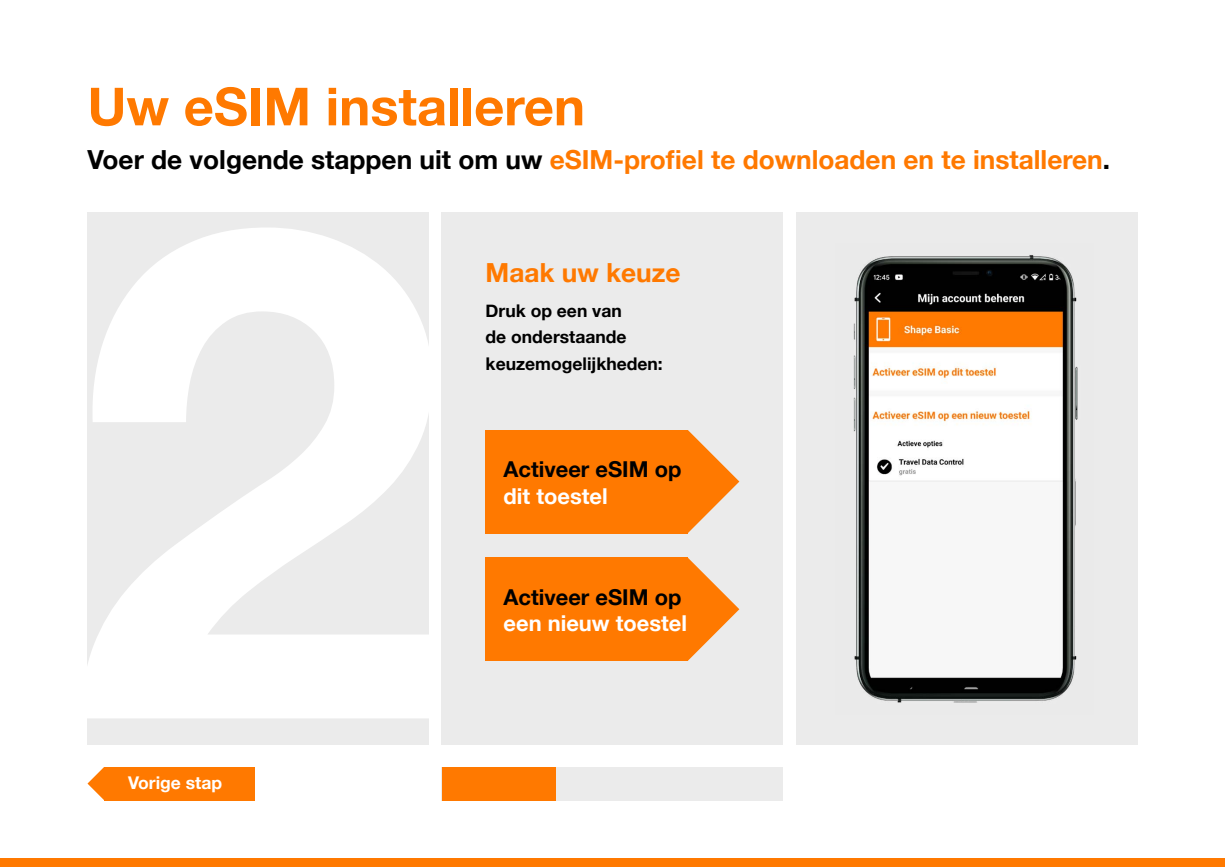
<style>
.page{position:relative;width:1225px;height:867px;background:#fff}
.page>*{position:absolute;margin:0;border:0;box-sizing:border-box;transform-origin:0 0}
.t1{font:700 52.5px "Helvetica Neue";color:#ff7900}
.t2{font:700 26.25px "Helvetica Neue";color:#ff7900}
.t3{font:700 21.88px "Helvetica Neue";color:#000}
.t4{font:700 21.88px "Helvetica Neue";color:#fff}
.t5{font:700 17.5px/26.2px "Helvetica Neue";color:#000}
.t6{font:700 17.5px "Helvetica Neue";color:#fff}
.s1{color:#000}
</style>
<div class="page">
<div style="left:442px;top:213px;width:341px;height:531px;background:#ebebeb"></div>
<div style="left:88px;top:213px;width:341px;height:531px;background:#ebebeb"></div>
<div style="left:796px;top:213px;width:342px;height:531px;background:#ebebeb"></div>
<div style="left:0;top:858px;width:1225px;height:8px;background:#ff7900"></div>
<div style="left:104px;top:766px;width:151px;height:33px;background:#ff7900"></div>
<svg style="left:87px;top:767px;width:17px;height:32px"></svg>
<div style="left:486px;top:430px;width:202px;height:103px;background:#ff7900"></div>
<svg style="left:688px;top:430px;width:51px;height:103px"></svg>
<div style="left:486px;top:557px;width:202px;height:103px;background:#ff7900"></div>
<svg style="left:688px;top:558px;width:51px;height:102px"></svg>
<div style="left:442px;top:766px;width:341px;height:33px;background:#ebebeb"></div>
<div style="left:442px;top:766px;width:114px;height:33px;background:#ff7900"></div>
<img style="left:853px;top:255px;width:225px;height:448px">
<h1 class="t1" style="left:88px;top:65px;width:499px">Uw eSIM installeren</h1>
<p class="t2" style="left:88px;top:139px;width:1024px"><span class="s1">Voer de volgende stappen uit om uw</span> eSIM-profiel te downloaden en te installeren<span class="s1">.</span></p>
<p class="t2" style="left:486px;top:252px;width:196px">Maak uw keuze</p>
<p class="t5" style="left:486px;top:298px;width:179px">Druk op een van<br>de onderstaande keuzemogelijkheden:</p>
<p class="t3" style="left:504px;top:452px;width:179px">Activeer eSIM op</p>
<p class="t4" style="left:504px;top:478px;width:106px">dit toestel</p>
<p class="t6" style="left:128px;top:769px;width:95px">Vorige stap</p>
<p class="t3" style="left:504px;top:579px;width:179px">Activeer eSIM op</p>
<p class="t4" style="left:504px;top:606px;width:185px">een nieuw toestel</p>
</div>
